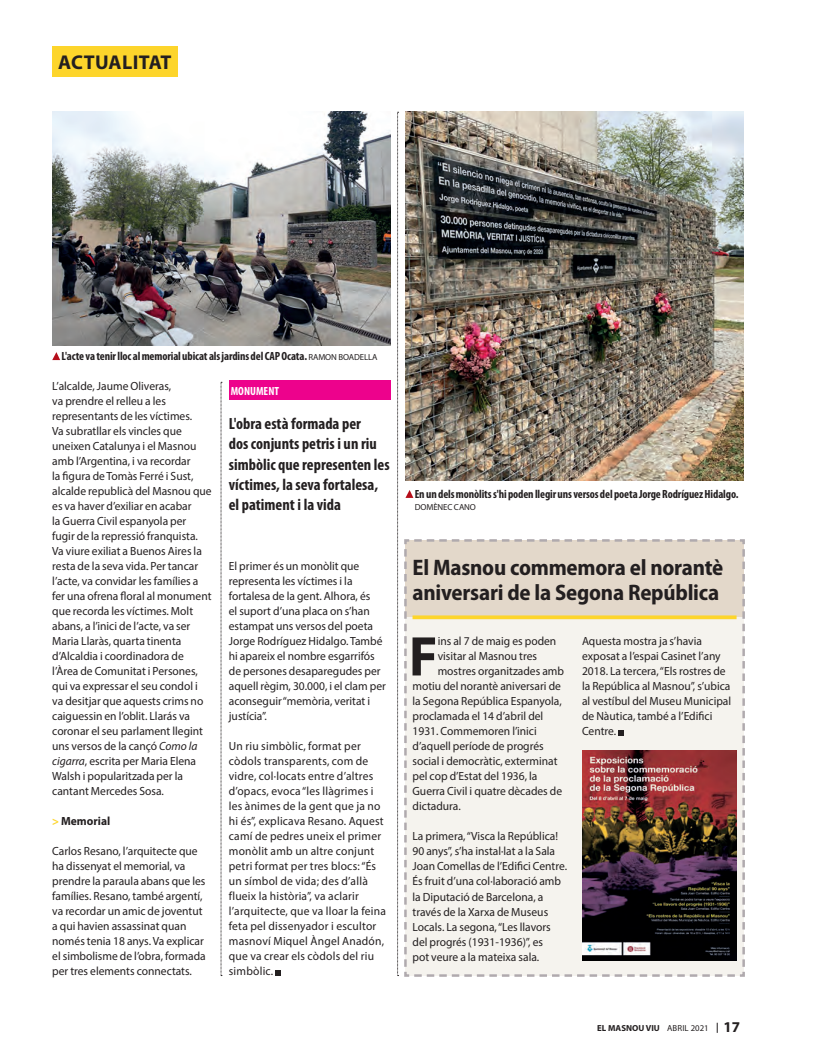
<style>
.page{position:relative;width:814px;height:1052px;background:#fff}
.page>*{position:absolute;margin:0;border:0;box-sizing:border-box;transform-origin:0 0}
.TEXTO{font:700 56.38px "Myriad Pro";color:#231f20}
.parrafo02{font:700 semi-condensed 22.5px/25px "Myriad Pro";letter-spacing:-.01em;color:#231f20}
.t1{font:700 20px "Myriad Pro";letter-spacing:.02em;color:#231f20}
.parrafo02-2{font:700 condensed 16.25px/20.4px "Myriad Pro";color:#231f20}
.TEXTO-2{font:11.88px/15px "Myriad Pro";color:#231f20}
.TEXTO-3{font:11.88px/15px "Myriad Pro";letter-spacing:.02em;color:#231f20}
.t2{font:700 condensed 11.88px "Myriad Pro";letter-spacing:-.01em;color:#231f20}
.TEXTO-4{font:700 11.88px "Myriad Pro";color:#231f20}
.parrafo02-3{font:700 condensed 11.88px "Myriad Pro";color:#fff}
.t3{font:700 8.75px "Myriad Pro";color:#231f20}
.t4{font:8.75px "Myriad Pro";letter-spacing:-.01em;color:#231f20}
.s1{font-weight:400;font-stretch:normal;font-size:8.75px}
.s2{font-style:italic}
.s3{color:#fdd52b}
.s4{font-weight:400}
.s5{font-size:15px}
</style>
<div class="page">
<div style="left:52px;top:46px;width:126px;height:31px;background:#fdd52b"></div>
<div style="left:229px;top:380px;width:161px;height:20px;background:#ed028c"></div>
<svg style="left:221px;top:382px;width:1px;height:594px"></svg>
<svg style="left:397px;top:112px;width:1px;height:864px"></svg>
<svg style="left:404px;top:539px;width:341px;height:438px;background:#ccc2bb"></svg>
<img style="left:52px;top:112px;width:338px;height:233px">
<img style="left:405px;top:112px;width:338px;height:368px">
<svg style="left:275px;top:970px;width:6px;height:5px"></svg>
<svg style="left:52px;top:352px;width:8px;height:8px"></svg>
<svg style="left:405px;top:490px;width:8px;height:8px"></svg>
<p class="t1" style="left:58px;top:51px;width:115px">ACTUALITAT</p>
<p class="t2" style="left:62px;top:349px;width:317px">L'acte va tenir lloc al memorial ubicat als jardins del CAP Ocata. <span class="s1">RAMON BOADELLA</span></p>
<p class="TEXTO-2" style="left:52px;top:379px;width:161px">L’alcalde, Jaume Oliveras,<br>va prendre el relleu a les representants de les víctimes.<br>Va subratllar els vincles que uneixen Catalunya i el Masnou amb l’Argentina, i va recordar<br>la figura de Tomàs Ferré i Sust, alcalde republicà del Masnou que es va haver d’exiliar en acabar<br>la Guerra Civil espanyola per fugir de la repressió franquista.<br>Va viure exiliat a Buenos Aires la resta de la seva vida. Per tancar l’acte, va convidar les famílies a fer una ofrena floral al monument que recorda les víctimes. Molt abans, a l’inici de l’acte, va ser<br>Maria Llaràs, quarta tinenta d’Alcaldia i coordinadora de l’Àrea de Comunitat i Persones, qui va expressar el seu condol i va desitjar que aquests crims no caiguessin en l’oblit. Llarás va coronar el seu parlament llegint uns versos de la cançó <span class="s2">Como la cigarra</span>, escrita per Maria Elena<br>Walsh i popularitzada per la cantant Mercedes Sosa.</p>
<p class="TEXTO-4" style="left:52px;top:815px;width:59px"><span class="s3">&gt;</span> Memorial</p>
<p class="TEXTO-2" style="left:52px;top:844px;width:155px">Carlos Resano, l’arquitecte que ha dissenyat el memorial, va prendre la paraula abans que les famílies. Resano, també argentí, va recordar un amic de joventut a qui havien assassinat quan només tenia 18 anys. Va explicar el simbolisme de l’obra, formada per tres elements connectats.</p>
<p class="parrafo02-3" style="left:231px;top:384px;width:50px">MONUMENT</p>
<p class="parrafo02-2" style="left:229px;top:414px;width:162px">L'obra està formada per<br>dos conjunts petris i un riu simbòlic que representen les víctimes, la seva fortalesa, el patiment i la vida</p>
<p class="TEXTO-2" style="left:229px;top:559px;width:159px">El primer és un monòlit que representa les víctimes i la fortalesa de la gent. Alhora, és<br>el suport d’una placa on s’han estampat uns versos del poeta<br>Jorge Rodríguez Hidalgo. També hi apareix el nombre esgarrifós de persones desaparegudes per aquell règim, 30.000, i el clam per aconseguir “memòria, veritat i justícia”.</p>
<p class="TEXTO-3" style="left:229px;top:739px;width:158px">Un riu simbòlic, format per còdols transparents, com de vidre, col·locats entre d’altres d’opacs, evoca “les llàgrimes i les ànimes de la gent que ja no hi és”, explicava Resano. Aquest camí de pedres uneix el primer monòlit amb un altre conjunt petri format per tres blocs: “És un símbol de vida; des d’allà flueix la història”, va aclarir l’arquitecte, que va lloar la feina feta pel dissenyador i escultor masnoví Miquel Àngel Anadón, que va crear els còdols del riu simbòlic.</p>
<p class="t2" style="left:414px;top:487px;width:325px">En un dels monòlits s'hi poden llegir uns versos del poeta Jorge Rodríguez Hidalgo.</p>
<p class="t4" style="left:414px;top:502px;width:63px">DOMÈNEC CANO</p>
<p class="parrafo02" style="left:412px;top:556px;width:312px">El Masnou commemora el norantè aniversari de la Segona República</p>
<p class="TEXTO" style="left:409px;top:625px;width:30px">F</p>
<p class="TEXTO-2" style="left:437px;top:634px;width:120px">ins al 7 de maig es poden</p>
<p class="TEXTO-2" style="left:437px;top:649px;width:101px">visitar al Masnou tres</p>
<p class="TEXTO-2" style="left:437px;top:664px;width:128px">mostres organitzades amb</p>
<p class="TEXTO-2" style="left:412px;top:679px;width:150px">motiu del norantè aniversari de</p>
<p class="TEXTO-2" style="left:412px;top:694px;width:151px">la Segona República Espanyola,</p>
<p class="TEXTO-2" style="left:412px;top:709px;width:132px">proclamada el 14 d’abril del</p>
<p class="TEXTO-2" style="left:412px;top:724px;width:126px">1931. Commemoren l’inici</p>
<p class="TEXTO-2" style="left:412px;top:739px;width:133px">d’aquell període de progrés</p>
<p class="TEXTO-2" style="left:412px;top:754px;width:146px">social i democràtic, exterminat</p>
<p class="TEXTO-2" style="left:412px;top:769px;width:126px">pel cop d’Estat del 1936, la</p>
<p class="TEXTO-2" style="left:412px;top:784px;width:151px">Guerra Civil i quatre dècades de</p>
<p class="TEXTO-2" style="left:412px;top:799px;width:50px">dictadura.</p>
<p class="TEXTO-2" style="left:412px;top:829px;width:156px">La primera, “Visca la República!<br>90 anys”, s’ha instal·lat a la Sala<br>Joan Comellas de l’Edifici Centre.<br>És fruit d’una col·laboració amb la Diputació de Barcelona, a través de la Xarxa de Museus<br>Locals. La segona, “Les llavors del progrés (1931-1936)”, es<br>pot veure a la mateixa sala.</p>
<p class="TEXTO-2" style="left:582px;top:634px;width:151px">Aquesta mostra ja s’havia exposat a l’espai Casinet l’any<br>2018. La tercera, “Els rostres de la República al Masnou”, s’ubica al vestíbul del Museu Municipal de Nàutica, també a l’Edifici<br>Centre.</p>
<p class="t3" style="left:597px;top:1023px;width:144px">EL MASNOU VIU <span class="s4">ABRIL 2021</span> <span class="s5">17</span></p>
</div>
